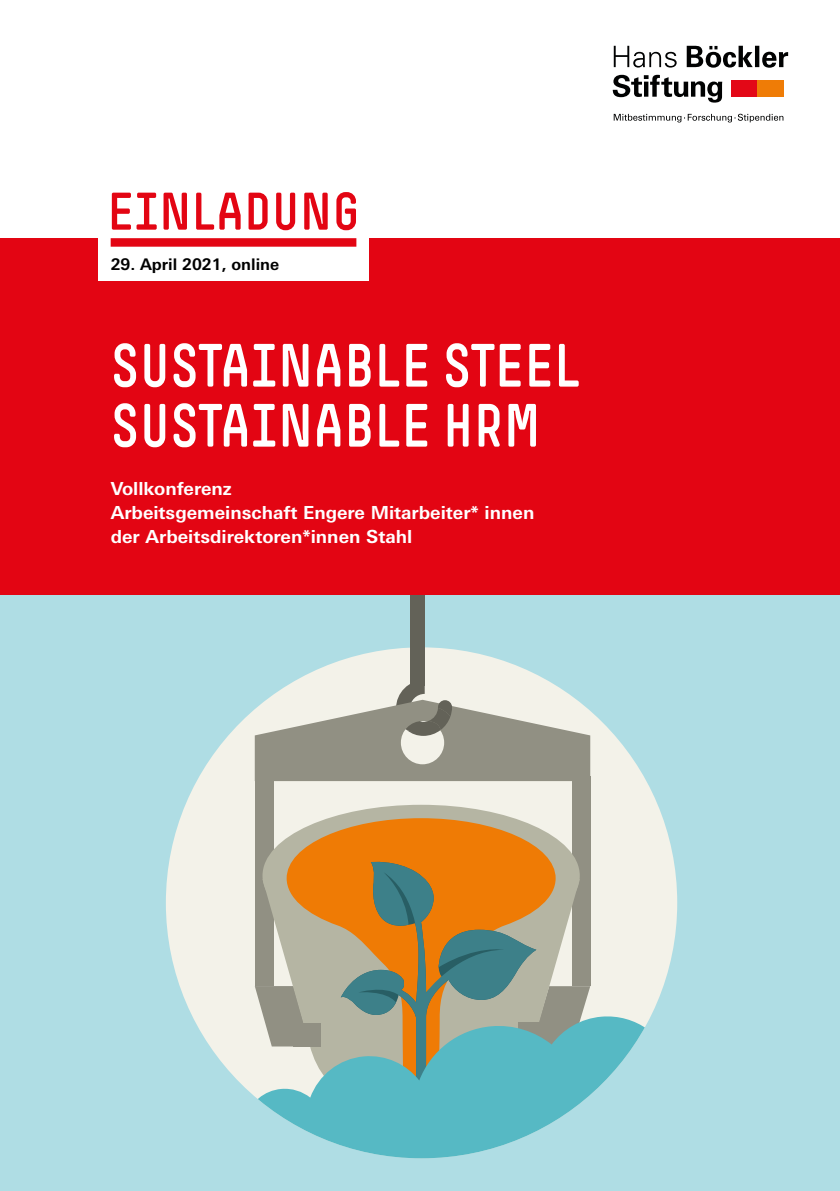
<style>
.page{position:relative;width:840px;height:1191px;background:#fff}
.page>*{position:absolute;margin:0;border:0;box-sizing:border-box;transform-origin:0 0}
.t1{font:60px/60px "Simple HBS";color:#fff;scale:.95 1}
.t2{font:52px "Simple HBS";color:#e30513}
.t3{font:700 18px/24px "Univers Next Pro";color:#fff}
.t4{font:700 16px "Univers Next Pro";color:#000}
</style>
<div class="page">
<div style="left:0;top:238px;width:839px;height:357px;background:#e30513"></div>
<div style="left:98px;top:232px;width:270px;height:49px;background:#fff"></div>
<div style="left:111px;top:238px;width:245px;height:9px;background:#e30513"></div>
<div style="left:0;top:595px;width:839px;height:596px;background:#afdde4"></div>
<div style="left:166px;top:647px;width:510px;height:511px;background:#f3f2e9;border-radius:255px"></div>
<div style="left:410px;top:595px;width:14px;height:91px;background:#636258"></div>
<svg style="left:255px;top:986px;width:7px;height:25px"></svg>
<div style="left:255px;top:776px;width:18px;height:210px;background:#919083"></div>
<svg style="left:579px;top:986px;width:11px;height:27px"></svg>
<div style="left:571px;top:776px;width:19px;height:210px;background:#919083"></div>
<svg style="left:254px;top:680px;width:336px;height:101px"></svg>
<svg style="left:262px;top:804px;width:317px;height:209px"></svg>
<svg style="left:286px;top:818px;width:269px;height:195px;background:#d39956"></svg>
<svg style="left:340px;top:859px;width:196px;height:154px;background:#a4854e"></svg>
<svg style="left:200px;top:1013px;width:452px;height:145px"></svg>
<svg style="left:612px;top:46px;width:175px;height:57px"></svg>
<div style="left:730px;top:80px;width:26px;height:16px;background:#e30817"></div>
<div style="left:756px;top:80px;width:27px;height:16px;background:#ef7c06"></div>
<svg style="left:613px;top:114px;width:170px;height:8px"></svg>
<h2 class="t2" style="left:107px;top:182px;width:254px">EINLADUNG</h2>
<p class="t4" style="left:111px;top:254px;width:170px">29. April 2021, online</p>
<h1 class="t1" style="left:111px;top:335px;width:496px">SUSTAINABLE STEEL<br>SUSTAINABLE HRM</h1>
<p class="t3" style="left:111px;top:476px;width:425px">Vollkonferenz<br>Arbeitsgemeinschaft Engere Mitarbeiter* innen der Arbeitsdirektoren*innen Stahl</p>
</div>
